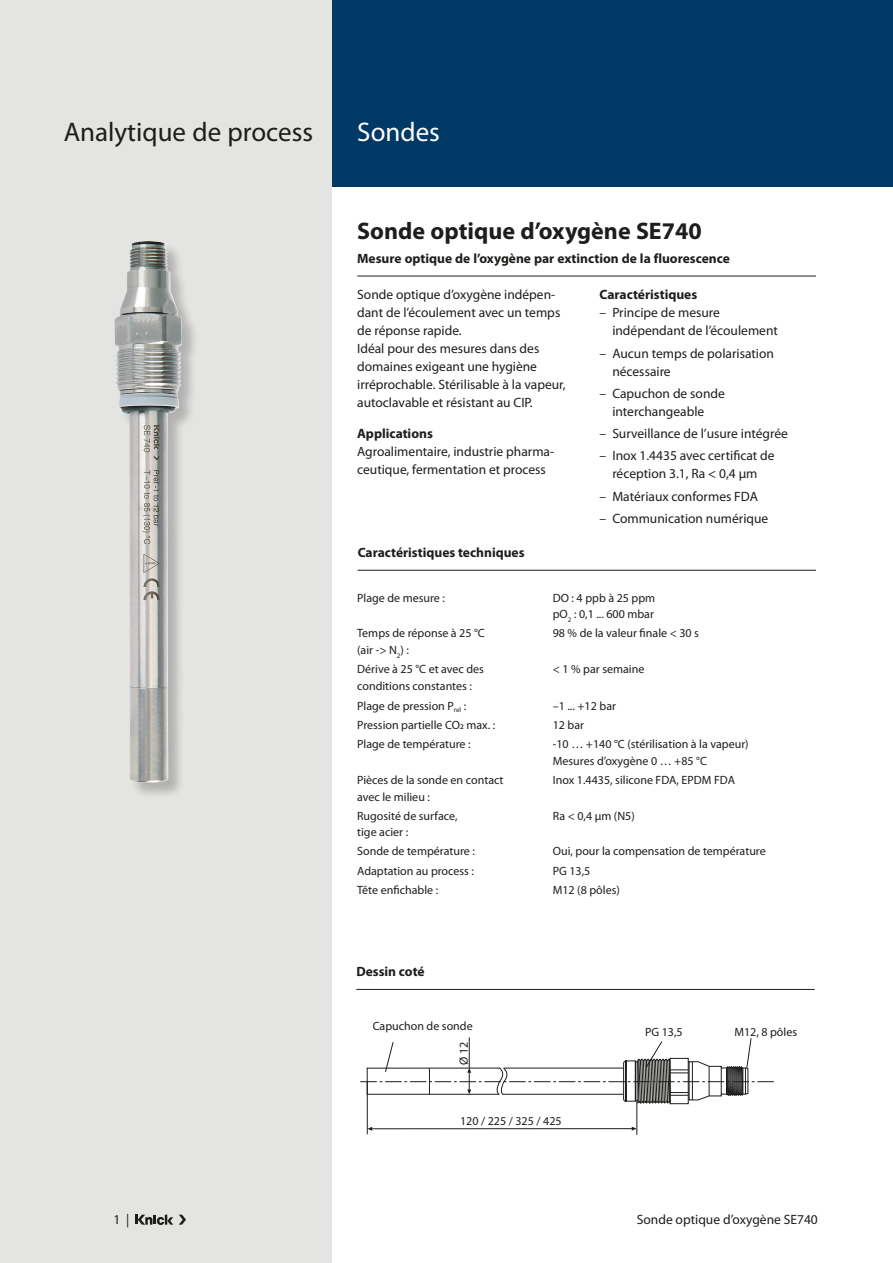
<style>
.page{position:relative;width:893px;height:1263px;background:#fff}
.page>*{position:absolute;margin:0;border:0;box-sizing:border-box;transform-origin:0 0}
.Headline_Produkt{font:27px "Myriad Pro";color:#1d1d1b}
.Headline{font:27px "Myriad Pro";color:#fff}
.Headline_Produkt-2{font:700 24px "Myriad Pro";color:#1d1d1b}
.Text{font:13.5px/18px "Myriad Pro";color:#1d1d1b}
.Subline_Produkt{font:700 13.5px "Myriad Pro";color:#1d1d1b}
.Tabelle_Headline{font:700 13.5px "Myriad Pro";color:#1d1d1b}
.Fakten_Head{font:700 13.5px "Myriad Pro";color:#1d1d1b}
.Zwischenüberschrift{font:700 13.5px "Myriad Pro";color:#1d1d1b}
.Tabelle{font:12px/16.5px "Myriad Pro";color:#1d1d1b}
.Beschriftungen{font:12px "Myriad Pro";color:#1d1d1b}
</style>
<div class="page">
<div style="left:332px;top:0;width:561px;height:187px;background:#003866"></div>
<div style="left:0;top:0;width:332px;height:1263px;background:#e4e4e3"></div>
<svg style="left:135px;top:1215px;width:38px;height:9px"></svg>
<svg style="left:179px;top:1215px;width:7px;height:9px"></svg>
<hr style="left:358px;top:570px;width:458px;height:1px;background:#1d1d1b">
<hr style="left:357px;top:276px;width:459px;height:1px;background:#1d1d1b">
<hr style="left:356px;top:989px;width:459px;height:1px;background:#1d1d1b">
<hr style="left:469px;top:1037px;width:1px;height:31px;background:#1d1d1b">
<hr style="left:367px;top:1082px;width:1px;height:52px;background:#1d1d1b">
<hr style="left:637px;top:1101px;width:1px;height:34px;background:#1d1d1b">
<hr style="left:372px;top:1128px;width:260px;height:1px;background:#1d1d1b">
<svg style="left:632px;top:1127px;width:5px;height:3px"></svg>
<svg style="left:367px;top:1127px;width:5px;height:4px"></svg>
<svg style="left:360px;top:1038px;width:414px;height:66px"></svg>
<div style="left:116px;top:242px;width:83px;height:558px;background:#1d1d1b;opacity:.25"></div>
<img style="left:115px;top:241px;width:67px;height:541px">
<p class="Headline_Produkt" style="left:64px;top:115px;width:251px">Analytique de process</p>
<p class="Headline" style="left:357px;top:115px;width:84px">Sondes</p>
<p class="Headline_Produkt-2" style="left:357px;top:215px;width:346px">Sonde optique d’oxygène SE740</p>
<p class="Subline_Produkt" style="left:357px;top:250px;width:374px">Mesure optique de l’oxygène par extinction de la fluorescence</p>
<p class="Text" style="left:357px;top:286px;width:210px">Sonde optique d’oxygène indépen&shy;dant de l’écoulement avec un temps de réponse rapide.<br>Idéal pour des mesures dans des domaines exigeant une hygiène irréprochable. Stérilisable à la vapeur, autoclavable et résistant au CIP.</p>
<p class="Zwischenüberschrift" style="left:357px;top:425px;width:77px">Applications</p>
<p class="Text" style="left:357px;top:442px;width:199px">Agroalimentaire, industrie pharma&shy;ceutique, fermentation et process</p>
<p class="Tabelle_Headline" style="left:358px;top:544px;width:168px">Caractéristiques techniques</p>
<p class="Fakten_Head" style="left:600px;top:286px;width:99px">Caractéristiques</p>
<p class="Text" style="left:612px;top:304px;width:167px;text-indent:-13px">– Principe de mesure indépendant de l’écoulement</p>
<p class="Text" style="left:612px;top:344px;width:163px;text-indent:-13px">– Aucun temps de polarisation nécessaire</p>
<p class="Text" style="left:600px;top:384px;width:127px;text-align:center">– Capuchon de sonde interchangeable</p>
<p class="Text" style="left:600px;top:424px;width:190px">– Surveillance de l’usure intégrée</p>
<p class="Text" style="left:600px;top:447px;width:177px;text-align:center">– Inox 1.4435 avec certificat de réception 3.1, Ra &lt; 0,4 µm</p>
<p class="Text" style="left:600px;top:487px;width:160px">– Matériaux conformes FDA</p>
<p class="Text" style="left:600px;top:509px;width:170px">– Communication numérique</p>
<p class="Tabelle" style="left:357px;top:589px;width:89px">Plage de mesure :</p>
<p class="Tabelle" style="left:553px;top:589px;width:104px">DO : 4 ppb à 25 ppm pO<sub>2</sub> : 0,1 ... 600 mbar</p>
<p class="Tabelle" style="left:357px;top:625px;width:129px">Temps de réponse à 25 °C (air -&gt; N<sub>2</sub>) :</p>
<p class="Tabelle" style="left:553px;top:625px;width:148px">98 % de la valeur finale &lt; 30 s</p>
<p class="Tabelle" style="left:357px;top:661px;width:128px">Dérive à 25 °C et avec des conditions constantes :</p>
<p class="Tabelle" style="left:553px;top:661px;width:93px">&lt; 1 % par semaine</p>
<p class="Tabelle" style="left:357px;top:697px;width:111px">Plage de pression P<sub>rel</sub> :</p>
<p class="Tabelle" style="left:553px;top:697px;width:65px">–1 ... +12 bar</p>
<p class="Tabelle" style="left:357px;top:717px;width:140px">Pression partielle CO2 max. :</p>
<p class="Tabelle" style="left:553px;top:717px;width:33px">12 bar</p>
<p class="Tabelle" style="left:357px;top:736px;width:115px">Plage de température :</p>
<p class="Tabelle" style="left:553px;top:736px;width:197px">-10 … +140 °C (stérilisation à la vapeur)<br>Mesures d’oxygène 0 … +85 °C</p>
<p class="Tabelle" style="left:357px;top:771px;width:148px">Pièces de la sonde en contact avec le milieu :</p>
<p class="Tabelle" style="left:553px;top:771px;width:184px">Inox 1.4435, silicone FDA, EPDM FDA</p>
<p class="Tabelle" style="left:357px;top:807px;width:102px">Rugosité de surface, tige acier :</p>
<p class="Tabelle" style="left:553px;top:807px;width:84px">Ra &lt; 0,4 µm (N5)</p>
<p class="Tabelle" style="left:357px;top:843px;width:119px">Sonde de température :</p>
<p class="Tabelle" style="left:553px;top:843px;width:214px">Oui, pour la compensation de température</p>
<p class="Tabelle" style="left:357px;top:862px;width:118px">Adaptation au process :</p>
<p class="Tabelle" style="left:553px;top:862px;width:39px">PG 13,5</p>
<p class="Tabelle" style="left:357px;top:881px;width:83px">Tête enfichable :</p>
<p class="Tabelle" style="left:553px;top:881px;width:69px">M12 (8 pôles)</p>
<p class="Tabelle_Headline" style="left:356px;top:963px;width:70px">Dessin coté</p>
<p class="Beschriftungen" style="left:373px;top:1018px;width:102px">Capuchon de sonde</p>
<p class="Beschriftungen" style="left:456px;top:1065px;width:25px;rotate:-90deg">Ø 12</p>
<p class="Beschriftungen" style="left:460px;top:1113px;width:103px">120 / 225 / 325 / 425</p>
<p class="Beschriftungen" style="left:645px;top:1024px;width:39px">PG 13,5</p>
<p class="Beschriftungen" style="left:734px;top:1024px;width:64px">M12, 8 pôles</p>
<p class="Text" style="left:113px;top:1210px;width:17px">1 |</p>
<p class="Text" style="left:637px;top:1210px;width:183px">Sonde optique d’oxygène SE740</p>
</div>
